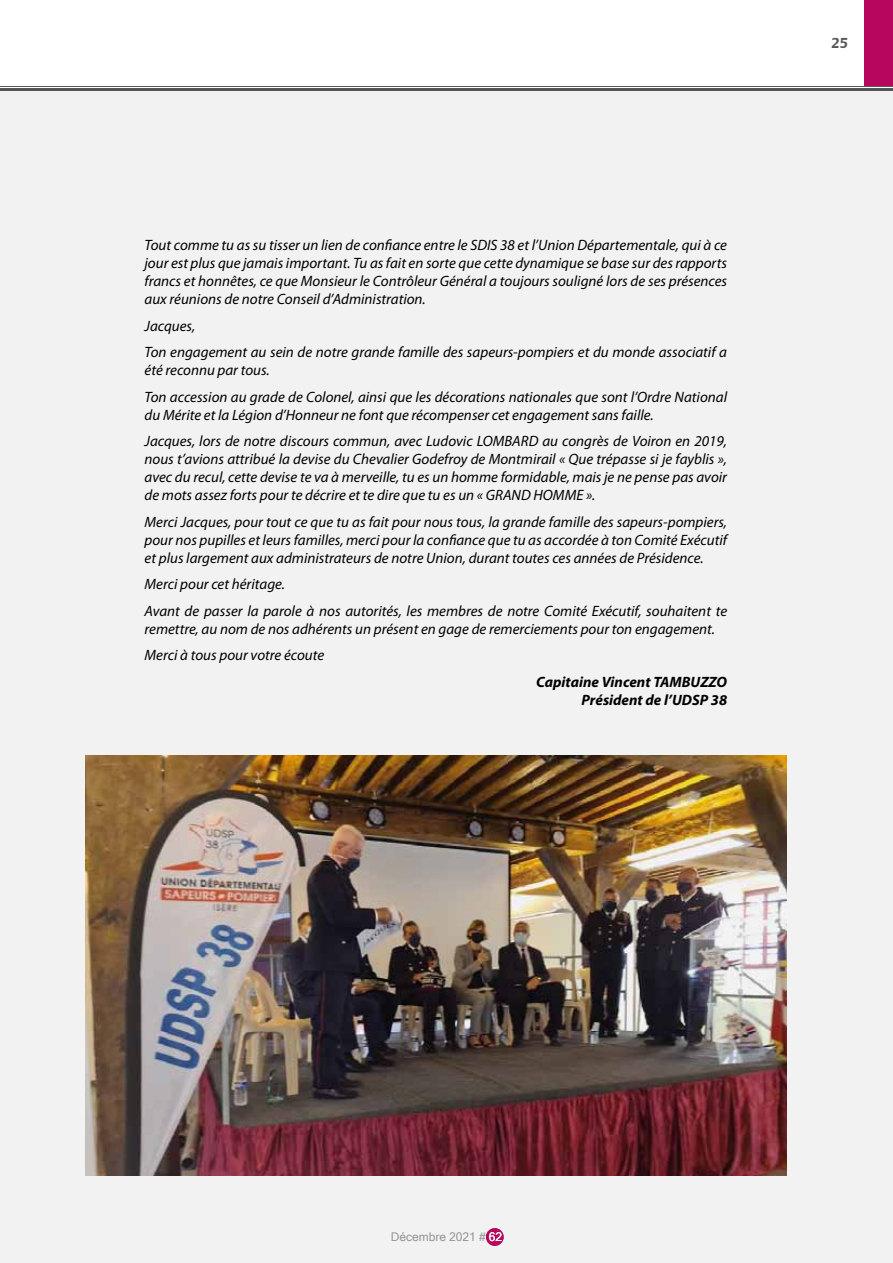
<style>
.page{position:relative;width:893px;height:1263px;background:#fff}
.page>*{position:absolute;margin:0;border:0;box-sizing:border-box;transform-origin:0 0}
.t1{font:italic 15px/18px "Myriad Pro";color:#000}
.t2{font:italic 700 15px/18px "Myriad Pro";color:#000;text-align:right}
.t3{font:700 15px "Flora ITC";color:#58585a}
.t4{font:12px "Microsoft Sans Serif";color:#9c9e9f}
.s1{color:#fff}
</style>
<div class="page">
<div style="left:865px;top:0;width:28px;height:85px;background:#b6075c"></div>
<hr style="left:0;top:86px;width:893px;height:1px;background:#58585a">
<hr style="left:0;top:88px;width:893px;height:2px;background:#58585a">
<div style="left:0;top:90px;width:893px;height:1173px;background:#f2f2f3"></div>
<svg style="left:486px;top:1228px;width:18px;height:18px"></svg>
<hr style="left:0;top:89px;width:893px;height:1px;background:#545456">
<div style="left:392px;top:1232px;width:94px;height:9px;background:#f2f2f3"></div>
<div style="left:489px;top:1232px;width:13px;height:9px;background:#b6075c"></div>
<img style="left:85px;top:755px;width:702px;height:421px">
<p class="t1" style="left:145px;top:236px;width:584px;text-align:justify">Tout comme tu as su tisser un lien de confiance entre le SDIS 38 et l’Union Départementale, qui à ce jour est plus que jamais important. Tu as fait en sorte que cette dynamique se base sur des rapports francs et honnêtes, ce que Monsieur le Contrôleur Général a toujours souligné lors de ses présences aux réunions de notre Conseil d’Administration.</p>
<p class="t1" style="left:145px;top:312px;width:584px;line-height:26.5px">Jacques,<br>Ton engagement au sein de notre grande famille des sapeurs-pompiers et du monde associatif a</p>
<p class="t1" style="left:145px;top:357px;width:584px;line-height:26.5px">été reconnu par tous.<br>Ton accession au grade de Colonel, ainsi que les décorations nationales que sont l’Ordre National</p>
<p class="t1" style="left:145px;top:401px;width:584px;line-height:26.5px">du Mérite et la Légion d’Honneur ne font que récompenser cet engagement sans faille.<br>Jacques, lors de notre discours commun, avec Ludovic LOMBARD au congrès de Voiron en 2019,</p>
<p class="t1" style="left:145px;top:450px;width:584px;text-align:justify">nous t’avions attribué la devise du Chevalier Godefroy de Montmirail « Que trépasse si je fayblis », avec du recul, cette devise te va à merveille, tu es un homme formidable, mais je ne pense pas avoir de mots assez forts pour te décrire et te dire que tu es un « GRAND HOMME ».</p>
<p class="t1" style="left:145px;top:512px;width:584px;text-align:justify">Merci Jacques, pour tout ce que tu as fait pour nous tous, la grande famille des sapeurs-pompiers, pour nos pupilles et leurs familles, merci pour la confiance que tu as accordée à ton Comité Exécutif et plus largement aux administrateurs de notre Union, durant toutes ces années de Présidence.</p>
<p class="t1" style="left:145px;top:571px;width:584px;line-height:26.5px">Merci pour cet héritage.<br>Avant de passer la parole à nos autorités, les membres de notre Comité Exécutif, souhaitent te</p>
<p class="t1" style="left:145px;top:615px;width:572px;line-height:26.5px">remettre, au nom de nos adhérents un présent en gage de remerciements pour ton engagement.<br>Merci à tous pour votre écoute</p>
<p class="t2" style="left:536px;top:672px;width:193px">Capitaine Vincent TAMBUZZO<br>Président de l’UDSP 38</p>
<p class="t3" style="left:832px;top:34px;width:18px">25</p>
<p class="t4" style="left:391px;top:1230px;width:113px">Décembre 2021 # <span class="s1">62</span></p>
</div>
